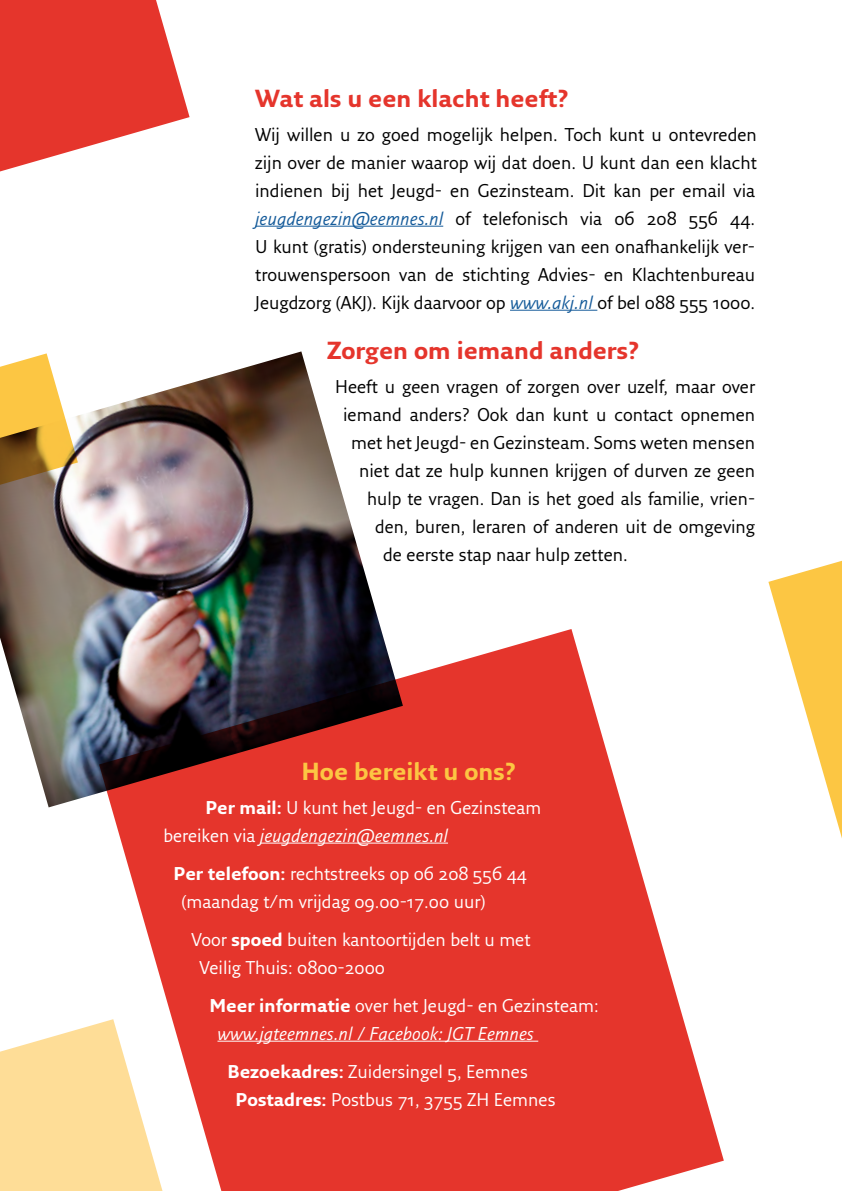
<style>
.page{position:relative;width:842px;height:1191px;background:#fff}
.page>*{position:absolute;margin:0;border:0;box-sizing:border-box;transform-origin:0 0}
.t1{font:700 24px "Fresco Sans";color:#e5352c}
.t2{font:700 24px "Fresco Sans";color:#fcc643}
.t3{font:18px/28px "Fresco Sans";color:#000;text-align:justify}
.t4{font:18px/28px "Fresco Sans";color:#fff}
.t5{font:italic 18px/28px "Fresco Sans";color:#fff}
.s1{font-style:italic;color:#155b9a}
.s2{font-weight:700}
.s3{font-style:italic}
.s4{font-weight:700;font-style:normal}
.s5{font-style:normal}
</style>
<div class="page">
<svg style="left:0;top:0;width:190px;height:171px"></svg>
<svg style="left:768px;top:560px;width:74px;height:278px"></svg>
<hr style="left:255px;top:226px;width:188px;height:1px;background:#155b9a">
<hr style="left:510px;top:310px;width:87px;height:1px;background:#155b9a">
<img style="left:0;top:351px;width:381px;height:456px">
<svg style="left:0;top:1023px;width:99px;height:168px;background:#fedf9f"></svg>
<svg style="left:0;top:353px;width:78px;height:141px"></svg>
<svg style="left:99px;top:629px;width:625px;height:562px;fill:#e5352c"></svg>
<hr style="left:260px;top:842px;width:188px;height:1px;background:#fff">
<hr style="left:217px;top:1040px;width:321px;height:1px;background:#fff">
<h1 class="t1" style="left:255px;top:84px;width:315px">Wat als u een klacht heeft?</h1>
<p class="t3" style="left:255px;top:120px;width:503px">Wij willen u zo goed mogelijk helpen. Toch kunt u ontevreden zijn over de manier waarop wij dat doen. U kunt dan een klacht indienen bij het Jeugd- en Gezinsteam. Dit kan per email via <span class="s1">jeugdengezin@eemnes.nl</span> of telefonisch via 06 208 556 44.<br>U kunt (gratis) ondersteuning krijgen van een onafhankelijk ver&shy;trouwenspersoon van de stichting Advies- en Klachtenbureau Jeugdzorg (AKJ). Kijk daarvoor op <span class="s1">www.akj.nl</span> of bel 088 555 1000.</p>
<h1 class="t1" style="left:327px;top:336px;width:313px">Zorgen om iemand anders?</h1>
<p class="t3" style="left:335px;top:372px;width:422px">Heeft u geen vragen of zorgen over uzelf, maar over</p>
<p class="t3" style="left:343px;top:400px;width:413px">iemand anders? Ook dan kunt u contact opnemen</p>
<p class="t3" style="left:351px;top:428px;width:405px">met het Jeugd- en Gezinsteam. Soms weten mensen</p>
<p class="t3" style="left:359px;top:456px;width:397px">niet dat ze hulp kunnen krijgen of durven ze geen</p>
<p class="t3" style="left:367px;top:484px;width:390px">hulp te vragen. Dan is het goed als familie, vrien-</p>
<p class="t3" style="left:375px;top:512px;width:381px">den, buren, leraren of anderen uit de omgeving</p>
<p class="t3" style="left:383px;top:540px;width:246px">de eerste stap naar hulp zetten.</p>
<h1 class="t2" style="left:301px;top:756px;width:216px">Hoe bereikt u ons?</h1>
<p class="t4" style="left:163px;top:793px;width:379px;text-indent:42px"><span class="s2">Per mail:</span> U kunt het Jeugd- en Gezinsteam bereiken via <span class="s3">jeugdengezin@eemnes.nl</span></p>
<p class="t4" style="left:181px;top:859px;width:347px;text-indent:-8px"><span class="s2">Per telefoon:</span> rechtstreeks op 06 208 556 44 (maandag t/m vrijdag 09.00-17.00 uur)</p>
<p class="t4" style="left:199px;top:925px;width:333px;text-indent:-8px">Voor <span class="s2">spoed</span> buiten kantoortijden belt u met<br>Veilig Thuis: 0800-2000</p>
<p class="t5" style="left:217px;top:991px;width:383px;text-indent:-8px"><span class="s4">Meer informatie</span> <span class="s5">over het Jeugd- en Gezinsteam: </span>www.jgteemnes.nl / Facebook: JGT Eemnes</p>
<p class="t4" style="left:235px;top:1057px;width:322px;text-indent:-8px"><span class="s2">Bezoekadres:</span> Zuidersingel 5, Eemnes<br><span class="s2">Postadres:</span> Postbus 71, 3755 ZH Eemnes</p>
</div>
